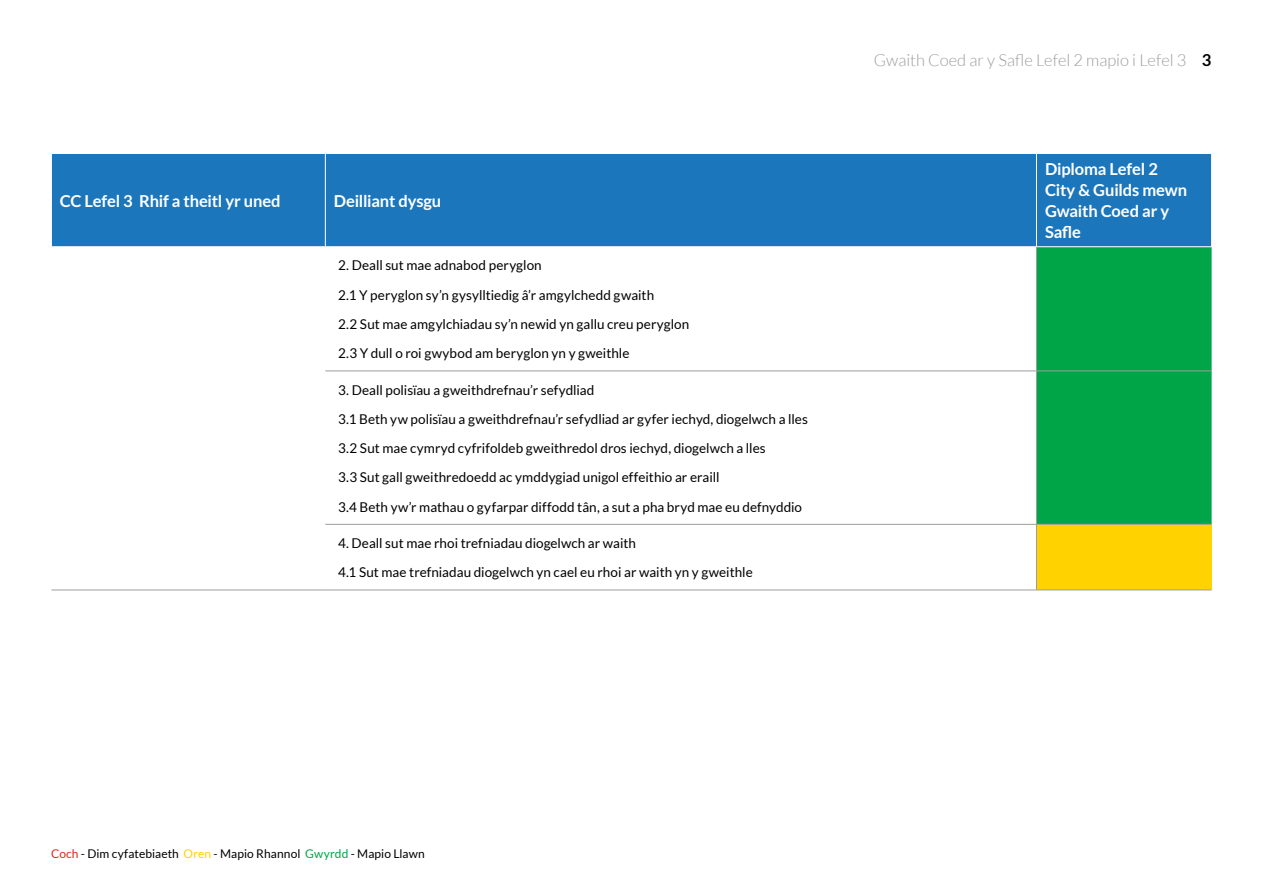
<style>
.page{position:relative;width:1263px;height:893px;background:#fff}
.page>*{position:absolute;margin:0;border:0;box-sizing:border-box;transform-origin:0 0}
.t1{font:700 16.5px/21px "Lato";letter-spacing:-.01em;color:#fff}
.t2{font:300 16.5px "Lato";color:#9d9d9c}
.t3{font:13.5px/29.2px "Lato";color:#000}
.t4{font:12px "Lato";letter-spacing:.005em;color:#000}
.s1{font-weight:700;color:#000}
.s2{color:#db291c}
.s3{color:#ffd200}
.s4{color:#00a547}
</style>
<div class="page">
<div style="left:52px;top:154px;width:1159px;height:92px;background:#1c76bc"></div>
<div style="left:1037px;top:247px;width:174px;height:277px;background:#00a547"></div>
<div style="left:1036px;top:524px;width:175px;height:66px;background:#ffd200"></div>
<hr style="left:325px;top:371px;width:711px;height:1px;background:#9d9d9c">
<hr style="left:1036px;top:371px;width:175px;height:1px;background:#9d9d9c">
<hr style="left:325px;top:524px;width:711px;height:1px;background:#9d9d9c">
<hr style="left:1036px;top:524px;width:175px;height:1px;background:#9d9d9c">
<hr style="left:325px;top:590px;width:711px;height:1px;background:#9d9d9c">
<hr style="left:1036px;top:590px;width:175px;height:1px;background:#9d9d9c">
<hr style="left:325px;top:154px;width:1px;height:92px;background:#fff">
<hr style="left:51px;top:590px;width:274px;height:1px;background:#9d9d9c">
<hr style="left:1036px;top:247px;width:1px;height:124px;background:#9d9d9c">
<hr style="left:1036px;top:371px;width:1px;height:153px;background:#9d9d9c">
<hr style="left:1036px;top:525px;width:1px;height:65px;background:#9d9d9c">
<hr style="left:1036px;top:154px;width:1px;height:92px;background:#fff">
<p class="t1" style="left:60px;top:190px;width:222px">CC Lefel 3 Rhif a theitl yr uned</p>
<p class="t1" style="left:334px;top:190px;width:109px">Deilliant dysgu</p>
<p class="t3" style="left:338px;top:251px;width:353px">2. Deall sut mae adnabod peryglon<br>2.1 Y peryglon sy’n gysylltiedig â’r amgylchedd gwaith<br>2.2 Sut mae amgylchiadau sy’n newid yn gallu creu peryglon 2.3 Y dull o roi gwybod am beryglon yn y gweithle</p>
<p class="t3" style="left:338px;top:375px;width:471px">3. Deall polisïau a gweithdrefnau’r sefydliad<br>3.1 Beth yw polisïau a gweithdrefnau’r sefydliad ar gyfer iechyd, diogelwch a lles 3.2 Sut mae cymryd cyfrifoldeb gweithredol dros iechyd, diogelwch a lles<br>3.3 Sut gall gweithredoedd ac ymddygiad unigol effeithio ar eraill<br>3.4 Beth yw’r mathau o gyfarpar diffodd tân, a sut a pha bryd mae eu defnyddio</p>
<p class="t3" style="left:338px;top:528px;width:416px">4. Deall sut mae rhoi trefniadau diogelwch ar waith<br>4.1 Sut mae trefniadau diogelwch yn cael eu rhoi ar waith yn y gweithle</p>
<p class="t2" style="left:874px;top:52px;width:339px">Gwaith Coed ar y Safle Lefel 2 mapio i Lefel 3 <span class="s1">3</span></p>
<p class="t1" style="left:1045px;top:158px;width:144px">Diploma Lefel 2<br>City &amp; Guilds mewn<br>Gwaith Coed ar y<br>Safle</p>
<p class="t4" style="left:51px;top:847px;width:375px"><span class="s2">Coch</span> - Dim cyfatebiaeth <span class="s3">Oren</span> - Mapio Rhannol <span class="s4">Gwyrdd</span> - Mapio Llawn</p>
</div>
